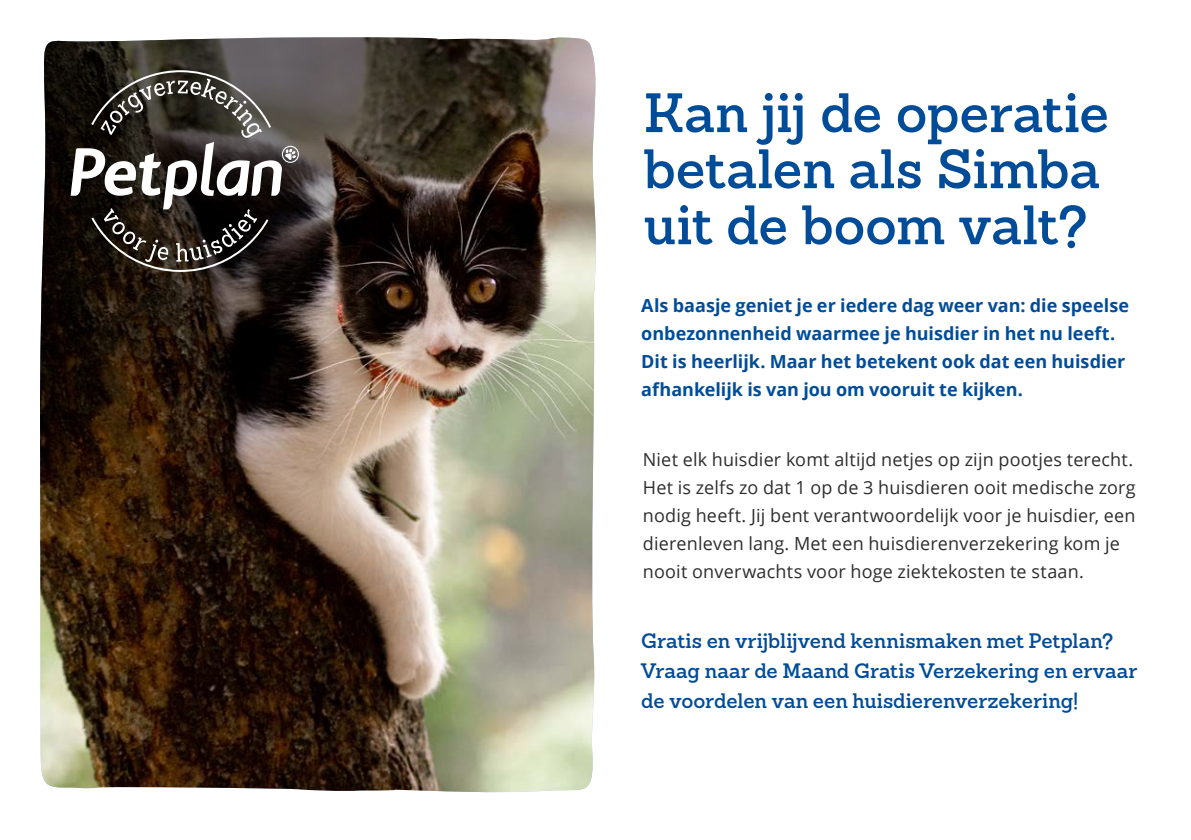
<style>
.page{position:relative;width:1191px;height:840px;background:#fff}
.page>*{position:absolute;margin:0;border:0;box-sizing:border-box;transform-origin:0 0}
.t1{font:600 54px/56px "Sanchez";letter-spacing:-.005em;color:#004c98}
.t2{font:600 20.4px/30px "Sanchez";letter-spacing:-.005em;color:#004c98}
.t3{font:18px/28px "Open Sans";letter-spacing:.01em;color:#2d2d2f}
.t4{font:700 18px/28px "Open Sans";color:#004c98}
</style>
<div class="page">
<img style="left:40px;top:37px;width:556px;height:756px">
<svg style="left:71px;top:70px;width:228px;height:202px;background:#494440"></svg>
<h1 class="t1" style="left:643px;top:85px;width:467px">Kan jij de operatie betalen als Simba uit de boom valt?</h1>
<p class="t4" style="left:641px;top:290px;width:489px">Als baasje geniet je er iedere dag weer van: die speelse onbezonnenheid waarmee je huisdier in het nu leeft.<br>Dit is heerlijk. Maar het betekent ook dat een huisdier afhankelijk is van jou om vooruit te kijken.</p>
<p class="t3" style="left:643px;top:445px;width:494px">Niet elk huisdier komt altijd netjes op zijn pootjes terecht.<br>Het is zelfs zo dat 1 op de 3 huisdieren ooit medische zorg nodig heeft. Jij bent verantwoordelijk voor je huisdier, een dierenleven lang. Met een huisdierenverzekering kom je nooit onverwachts voor hoge ziektekosten te staan.</p>
<p class="t2" style="left:641px;top:625px;width:498px">Gratis en vrijblijvend kennismaken met Petplan?<br>Vraag naar de Maand Gratis Verzekering en ervaar de voordelen van een huisdierenverzekering!</p>
</div>
